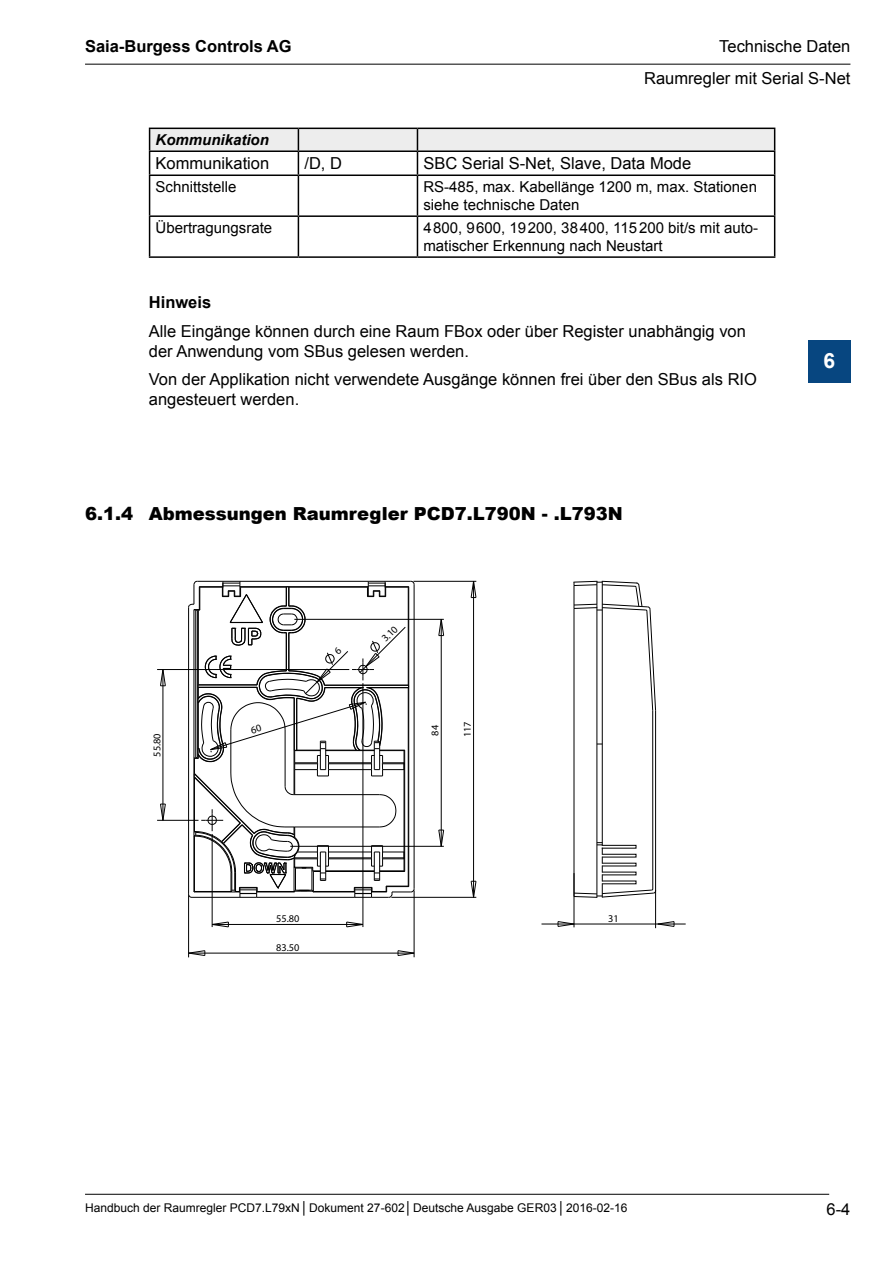
<style>
.page{position:relative;width:893px;height:1263px;background:#fff}
.page>*{position:absolute;margin:0;border:0;box-sizing:border-box;transform-origin:0 0}
.t1{font:700 21px "Arial";color:#fff}
.CH_Ueberschrift_3{font:900 18px "Arial";color:#000}
.CH_Fliesstext{font:16.5px/19.8px "Arial";color:#000}
.CH_Fliesstext-2{font:700 16.5px "Arial";color:#000}
.CH_Fliesstext-3{font:15px/18px "Arial";color:#000}
.CH_Fliesstext-4{font:italic 700 15px "Arial";color:#000}
.t2{font:12px "Arial";color:#000}
.t3{font:10.35px "Myriad Pro";color:#000}
</style>
<div class="page">
<hr style="left:85px;top:64px;width:765px;height:1px;background:#000">
<hr style="left:85px;top:1194px;width:744px;height:1px;background:#000">
<div style="left:808px;top:340px;width:42px;height:43px;background:#074680"></div>
<svg style="left:149px;top:128px;width:626px;height:46px"></svg>
<hr style="left:149px;top:174px;width:149px;height:2px;background:#000">
<hr style="left:149px;top:176px;width:1px;height:39px;background:#000">
<hr style="left:298px;top:174px;width:119px;height:2px;background:#000">
<hr style="left:298px;top:176px;width:1px;height:39px;background:#000">
<hr style="left:417px;top:174px;width:358px;height:2px;background:#000">
<hr style="left:417px;top:176px;width:1px;height:39px;background:#000">
<hr style="left:774px;top:176px;width:1px;height:39px;background:#000">
<hr style="left:149px;top:215px;width:149px;height:2px;background:#000">
<hr style="left:149px;top:217px;width:1px;height:39px;background:#000">
<hr style="left:298px;top:215px;width:119px;height:2px;background:#000">
<hr style="left:298px;top:217px;width:1px;height:39px;background:#000">
<hr style="left:417px;top:215px;width:358px;height:2px;background:#000">
<hr style="left:417px;top:217px;width:1px;height:39px;background:#000">
<hr style="left:774px;top:217px;width:1px;height:39px;background:#000">
<hr style="left:149px;top:256px;width:149px;height:2px;background:#000">
<hr style="left:298px;top:256px;width:119px;height:2px;background:#000">
<hr style="left:417px;top:256px;width:358px;height:2px;background:#000">
<svg style="left:346px;top:921px;width:17px;height:6px"></svg>
<hr style="left:473px;top:581px;width:1px;height:316px;background:#000">
<hr style="left:574px;top:873px;width:1px;height:54px;background:#000">
<hr style="left:655px;top:890px;width:1px;height:38px;background:#000">
<hr style="left:541px;top:924px;width:145px;height:1px;background:#000">
<svg style="left:557px;top:921px;width:18px;height:6px"></svg>
<svg style="left:657px;top:921px;width:18px;height:6px"></svg>
<hr style="left:413px;top:581px;width:63px;height:1px;background:#000">
<hr style="left:391px;top:897px;width:85px;height:1px;background:#000">
<svg style="left:471px;top:581px;width:5px;height:17px"></svg>
<hr style="left:212px;top:924px;width:151px;height:1px;background:#000">
<hr style="left:363px;top:683px;width:1px;height:244px;background:#000">
<hr style="left:212px;top:834px;width:1px;height:93px;background:#000">
<svg style="left:160px;top:803px;width:6px;height:17px"></svg>
<svg style="left:160px;top:670px;width:6px;height:16px"></svg>
<hr style="left:163px;top:669px;width:1px;height:151px;background:#000">
<hr style="left:157px;top:820px;width:41px;height:1px;background:#000">
<hr style="left:157px;top:669px;width:192px;height:1px;background:#000">
<svg style="left:438px;top:620px;width:6px;height:16px"></svg>
<svg style="left:438px;top:829px;width:6px;height:17px"></svg>
<hr style="left:441px;top:619px;width:1px;height:227px;background:#000">
<hr style="left:294px;top:619px;width:150px;height:1px;background:#000">
<hr style="left:290px;top:846px;width:154px;height:1px;background:#000">
<svg style="left:397px;top:950px;width:17px;height:6px"></svg>
<svg style="left:189px;top:950px;width:17px;height:6px"></svg>
<hr style="left:189px;top:953px;width:225px;height:1px;background:#000">
<hr style="left:414px;top:890px;width:1px;height:67px;background:#000">
<hr style="left:188px;top:895px;width:1px;height:62px;background:#000">
<svg style="left:471px;top:881px;width:5px;height:17px"></svg>
<svg style="left:212px;top:921px;width:17px;height:6px"></svg>
<hr style="left:574px;top:608px;width:1px;height:285px;background:#000">
<hr style="left:597px;top:608px;width:1px;height:289px;background:#000">
<hr style="left:602px;top:581px;width:1px;height:264px;background:#000">
<hr style="left:655px;top:711px;width:1px;height:180px;background:#000">
<hr style="left:652px;top:711px;width:1px;height:178px;background:#000">
<svg style="left:573px;top:842px;width:83px;height:56px"></svg>
<svg style="left:573px;top:580px;width:83px;height:131px"></svg>
<svg style="left:188px;top:581px;width:227px;height:317px"></svg>
<p class="CH_Fliesstext-2" style="left:85px;top:36px;width:208px">Saia-Burgess Controls AG</p>
<p class="CH_Fliesstext" style="left:719px;top:37px;width:133px">Technische Daten</p>
<p class="CH_Fliesstext" style="left:644px;top:69px;width:208px">Raumregler mit Serial S-Net</p>
<p class="CH_Fliesstext-4" style="left:156px;top:130px;width:115px">Kommunikation</p>
<p class="CH_Fliesstext" style="left:156px;top:154px;width:115px">Kommunikation</p>
<p class="CH_Fliesstext" style="left:304px;top:154px;width:39px">/D, D</p>
<p class="CH_Fliesstext" style="left:423px;top:154px;width:269px">SBC Serial S-Net, Slave, Data Mode</p>
<p class="CH_Fliesstext-3" style="left:156px;top:178px;width:82px">Schnittstelle</p>
<p class="CH_Fliesstext-3" style="left:423px;top:178px;width:335px">RS-485, max. Kabellänge 1200 m, max. Stationen siehe technische Daten</p>
<p class="CH_Fliesstext-3" style="left:156px;top:219px;width:118px">Übertragungsrate</p>
<p class="CH_Fliesstext-3" style="left:423px;top:219px;width:336px">4 800, 9 600, 19200, 38400, 115200 bit/s mit auto&shy;matischer Erkennung nach Neustart</p>
<p class="CH_Fliesstext-2" style="left:149px;top:292px;width:64px">Hinweis</p>
<p class="CH_Fliesstext" style="left:149px;top:321px;width:599px">Alle Eingänge können durch eine Raum FBox oder über Register unabhängig von der Anwendung vom SBus gelesen werden.</p>
<p class="CH_Fliesstext" style="left:149px;top:369px;width:610px">Von der Applikation nicht verwendete Ausgänge können frei über den SBus als RIO angesteuert werden.</p>
<p class="CH_Ueberschrift_3" style="left:85px;top:500px;width:539px">6.1.4 Abmessungen Raumregler PCD7.L790N - .L793N</p>
<p class="t3" style="left:151px;top:756px;width:25px;rotate:-90deg">55.80</p>
<p class="t3" style="left:379px;top:635px;width:20px;rotate:-45deg">3.10</p>
<p class="t3" style="left:429px;top:736px;width:12px;rotate:-90deg">84</p>
<p class="t3" style="left:461px;top:737px;width:17px;rotate:-90deg">117</p>
<p class="t3" style="left:276px;top:912px;width:25px">55.80</p>
<p class="t3" style="left:608px;top:912px;width:12px">31</p>
<p class="t3" style="left:276px;top:941px;width:25px">83.50</p>
<p class="t1" style="left:823px;top:347px;width:13px">6</p>
<p class="t2" style="left:85px;top:1200px;width:544px">Handbuch der Raumregler PCD7.L79xN │ Dokument 27-602│ Deutsche Ausgabe GER03 │ 2016-02-16</p>
<p class="CH_Fliesstext" style="left:827px;top:1200px;width:25px">6-4</p>
</div>
